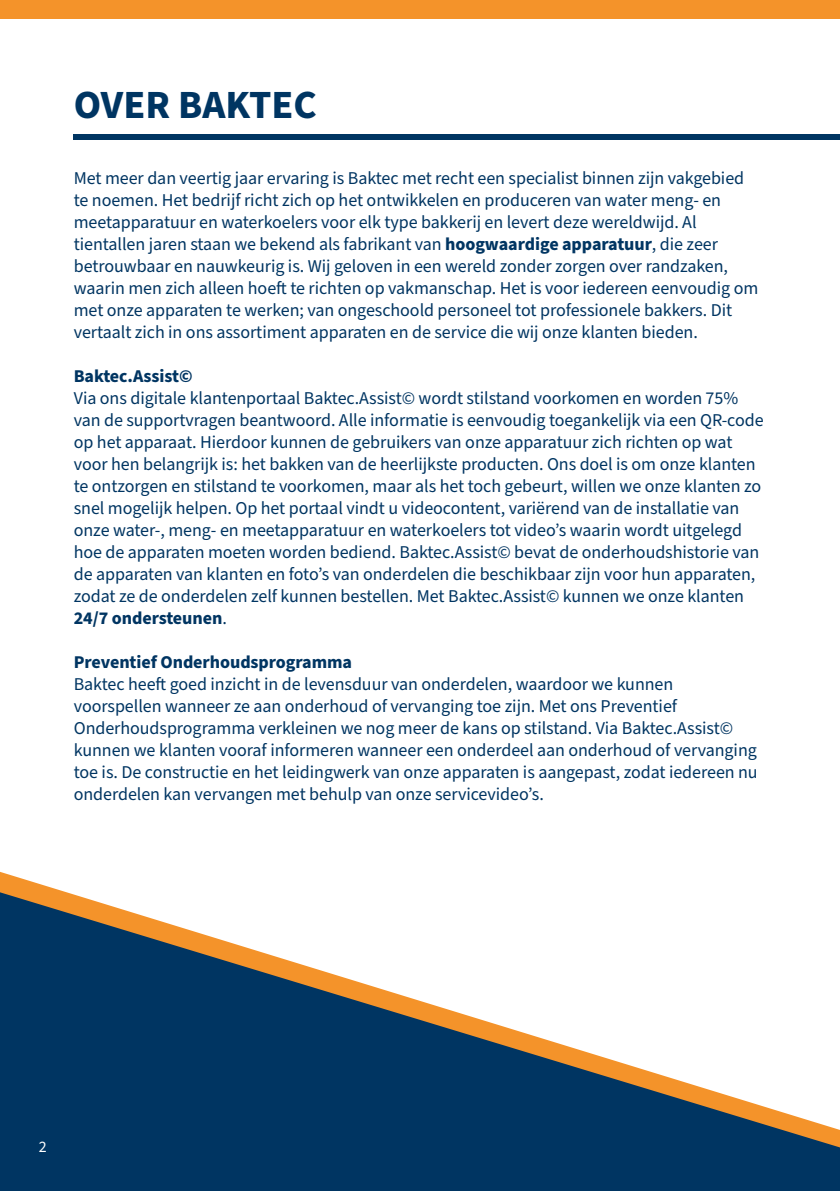
<style>
.page{position:relative;width:840px;height:1191px;background:#fff}
.page>*{position:absolute;margin:0;border:0;box-sizing:border-box;transform-origin:0 0}
.Kop{font:700 40px "Source Sans Pro";color:#003562}
.Platte_tekst{font:18px/22px "Source Sans Pro";letter-spacing:-.005em;color:#003562}
.Platte_tekst-2{font:700 18px "Source Sans Pro";letter-spacing:-.005em;color:#003562}
.Platte_tekst-3{font:16px "Source Sans Pro";color:#fff}
.s1{font-weight:700}
</style>
<div class="page">
<div style="left:0;top:0;width:839px;height:18px;background:#f4932a"></div>
<div style="left:74px;top:134px;width:765px;height:6px;background:#003562"></div>
<svg style="left:0;top:892px;width:839px;height:299px;fill:#003562"></svg>
<p class="Kop" style="left:74px;top:77px;width:244px">OVER BAKTEC</p>
<p class="Platte_tekst" style="left:74px;top:167px;width:685px">Met meer dan veertig jaar ervaring is Baktec met recht een specialist binnen zijn vakgebied te noemen. Het bedrijf richt zich op het ontwikkelen en produceren van water meng- en meetapparatuur en waterkoelers voor elk type bakkerij en levert deze wereldwijd. Al tientallen jaren staan we bekend als fabrikant van <span class="s1">hoogwaardige apparatuur</span>, die zeer betrouwbaar en nauwkeurig is. Wij geloven in een wereld zonder zorgen over randzaken, waarin men zich alleen hoeft te richten op vakmanschap. Het is voor iedereen eenvoudig om met onze apparaten te werken; van ongeschoold personeel tot professionele bakkers. Dit</p>
<p class="Platte_tekst" style="left:74px;top:321px;width:625px">vertaalt zich in ons assortiment apparaten en de service die wij onze klanten bieden.</p>
<p class="Platte_tekst-2" style="left:74px;top:363px;width:120px">Baktec.Assist©</p>
<p class="Platte_tekst" style="left:74px;top:387px;width:691px">Via ons digitale klantenportaal Baktec.Assist© wordt stilstand voorkomen en worden 75% van de supportvragen beantwoord. Alle informatie is eenvoudig toegankelijk via een QR-code op het apparaat. Hierdoor kunnen de gebruikers van onze apparatuur zich richten op wat voor hen belangrijk is: het bakken van de heerlijkste producten. Ons doel is om onze klanten te ontzorgen en stilstand te voorkomen, maar als het toch gebeurt, willen we onze klanten zo snel mogelijk helpen. Op het portaal vindt u videocontent, variërend van de installatie van</p>
<p class="Platte_tekst" style="left:74px;top:519px;width:686px">onze water-, meng- en meetapparatuur en waterkoelers tot video’s waarin wordt uitgelegd hoe de apparaten moeten worden bediend. Baktec.Assist© bevat de onderhoudshistorie van de apparaten van klanten en foto’s van onderdelen die beschikbaar zijn voor hun apparaten, zodat ze de onderdelen zelf kunnen bestellen. Met Baktec.Assist© kunnen we onze klanten <span class="s1">24/7 ondersteunen</span>.</p>
<p class="Platte_tekst-2" style="left:74px;top:649px;width:280px">Preventief Onderhoudsprogramma</p>
<p class="Platte_tekst" style="left:74px;top:673px;width:685px">Baktec heeft goed inzicht in de levensduur van onderdelen, waardoor we kunnen voorspellen wanneer ze aan onderhoud of vervanging toe zijn. Met ons Preventief Onderhoudsprogramma verkleinen we nog meer de kans op stilstand. Via Baktec.Assist© kunnen we klanten vooraf informeren wanneer een onderdeel aan onderhoud of vervanging toe is. De constructie en het leidingwerk van onze apparaten is aangepast, zodat iedereen nu onderdelen kan vervangen met behulp van onze servicevideo’s.</p>
<p class="Platte_tekst-3" style="left:39px;top:1136px;width:9px">2</p>
</div>
